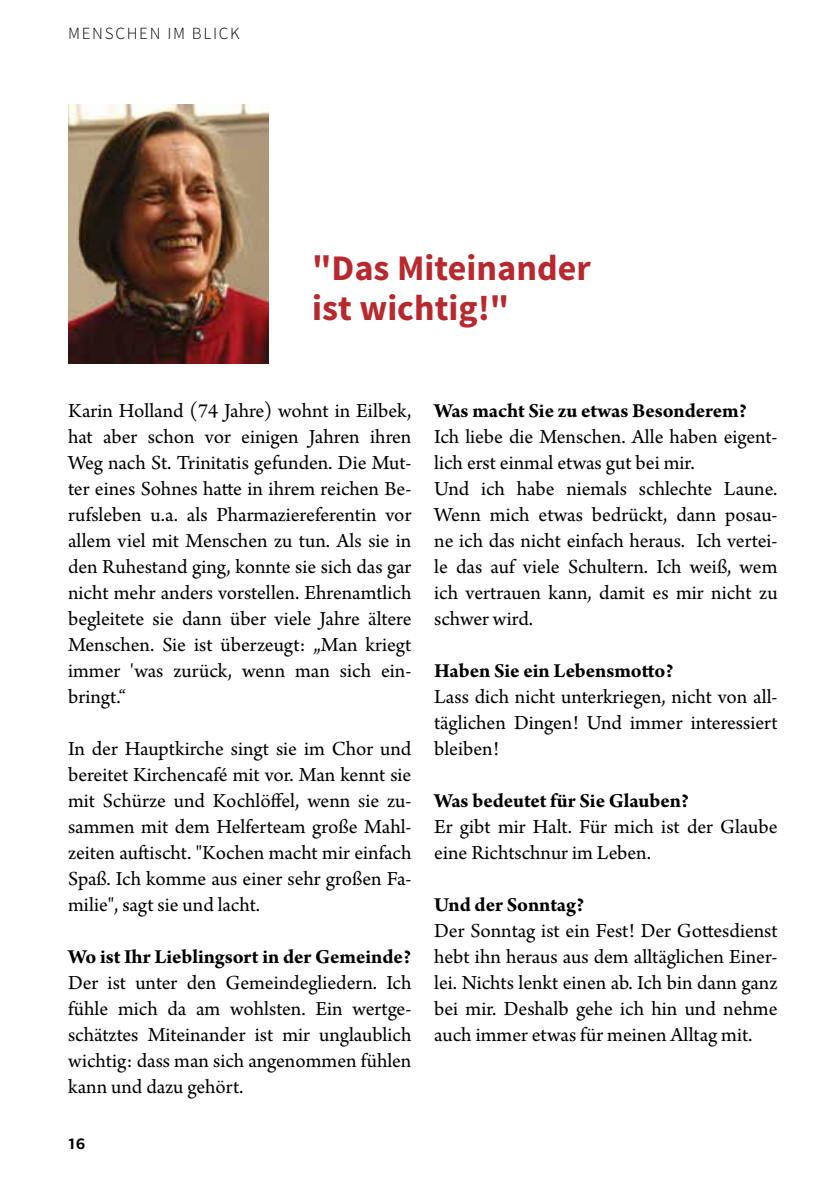
<style>
.page{position:relative;width:840px;height:1191px;background:#fff}
.page>*{position:absolute;margin:0;border:0;box-sizing:border-box;transform-origin:0 0}
.t1{font:700 36px/40px "Source Sans Pro";color:#b8292f}
.t2{font:21px/26px "Arno Pro";color:#000;text-align:justify}
.t3{font:700 21px "Arno Pro";letter-spacing:-.005em;color:#000}
.t4{font:600 20px "Source Sans Pro";color:#000}
.t5{font:300 17px "Source Sans Pro";letter-spacing:.1em;color:#000}
</style>
<div class="page">
<img style="left:68px;top:105px;width:200px;height:259px">
<p class="t5" style="left:68px;top:23px;width:171px">MENSCHEN IM BLICK</p>
<h1 class="t1" style="left:312px;top:249px;width:280px">"Das Miteinander ist wichtig!"</h1>
<p class="t2" style="left:68px;top:398px;width:345px">Karin Holland (74 Jahre) wohnt in Eilbek, hat aber schon vor einigen Jahren ihren Weg nach St. Trinitatis gefunden. Die Mut&shy;ter eines Sohnes hatte in ihrem reichen Be&shy;rufsleben u.a. als Pharmaziereferentin vor allem viel mit Menschen zu tun. Als sie in den Ruhestand ging, konnte sie sich das gar nicht mehr anders vorstellen. Ehrenamtlich begleitete sie dann über viele Jahre ältere Menschen. Sie ist überzeugt: „Man kriegt immer 'was zurück, wenn man sich ein&shy;bringt.“</p>
<p class="t2" style="left:68px;top:736px;width:344px">In der Hauptkirche singt sie im Chor und bereitet Kirchencafé mit vor. Man kennt sie mit Schürze und Kochlöffel, wenn sie zu&shy;sammen mit dem Helferteam große Mahl&shy;zeiten auftischt. "Kochen macht mir einfach Spaß. Ich komme aus einer sehr großen Fa&shy;milie", sagt sie und lacht.</p>
<p class="t3" style="left:68px;top:944px;width:344px">Wo ist Ihr Lieblingsort in der Gemeinde?</p>
<p class="t2" style="left:68px;top:970px;width:345px">Der ist unter den Gemeindegliedern. Ich fühle mich da am wohlsten. Ein wertge&shy;schätztes Miteinander ist mir unglaublich wichtig: dass man sich angenommen fühlen kann und dazu gehört.</p>
<p class="t4" style="left:68px;top:1130px;width:19px">16</p>
<p class="t3" style="left:434px;top:398px;width:314px">Was macht Sie zu etwas Besonderem?</p>
<p class="t2" style="left:434px;top:424px;width:345px;text-align:left">Ich liebe die Menschen. Alle haben eigent&shy;lich erst einmal etwas gut bei mir.<br>Und ich habe niemals schlechte Laune.<br>Wenn mich etwas bedrückt, dann posau&shy;ne ich das nicht einfach heraus. Ich vertei&shy;le das auf viele Schultern. Ich weiß, wem ich vertrauen kann, damit es mir nicht zu schwer wird.</p>
<p class="t3" style="left:434px;top:658px;width:241px">Haben Sie ein Lebensmotto?</p>
<p class="t2" style="left:434px;top:684px;width:345px">Lass dich nicht unterkriegen, nicht von all&shy;täglichen Dingen! Und immer interessiert bleiben!</p>
<p class="t3" style="left:434px;top:788px;width:256px">Was bedeutet für Sie Glauben?</p>
<p class="t2" style="left:434px;top:814px;width:344px">Er gibt mir Halt. Für mich ist der Glaube eine Richtschnur im Leben.</p>
<p class="t3" style="left:434px;top:892px;width:152px">Und der Sonntag?</p>
<p class="t2" style="left:434px;top:918px;width:345px">Der Sonntag ist ein Fest! Der Gottesdienst hebt ihn heraus aus dem alltäglichen Einer&shy;lei. Nichts lenkt einen ab. Ich bin dann ganz bei mir. Deshalb gehe ich hin und nehme auch immer etwas für meinen Alltag mit.</p>
</div>
